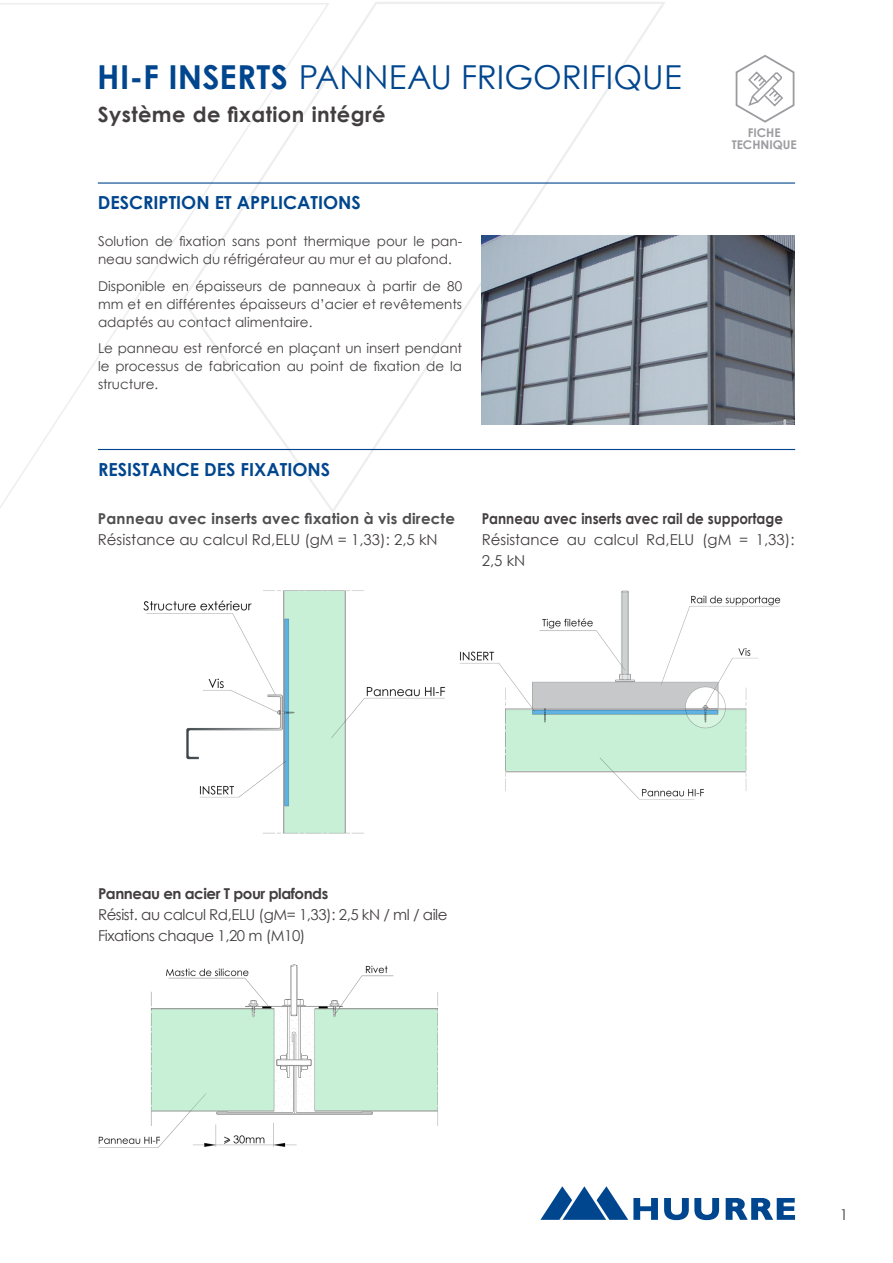
<style>
.page{position:relative;width:893px;height:1263px;background:#fff}
.page>*{position:absolute;margin:0;border:0;box-sizing:border-box;transform-origin:0 0}
.t1{font:33px "Century Gothic";color:#00468e}
.t2{font:700 21px "Century Gothic";letter-spacing:.02em;color:#433f40}
.t3{font:700 18px "Century Gothic";color:#00468e}
.t4{font:15px/21px "Century Gothic";color:#433f40}
.t5{font:15px/21px "Century Gothic";letter-spacing:-.03em;color:#433f40}
.t6{font:700 15px "Century Gothic";letter-spacing:.015em;color:#4f4e50}
.t7{font:700 15px "Century Gothic";color:#433f40;scale:.9 1}
.t8{font:700 15px "Century Gothic";letter-spacing:-.03em;color:#433f40}
.t9{font:13.5px/18px "Century Gothic";color:#433f40;text-align:justify}
.t10{font:700 12px/12px "Century Gothic";color:#9c9ba0;text-align:center}
.s1{font-weight:700}
</style>
<div class="page">
<svg style="left:0;top:3px;width:180px;height:505px"></svg>
<svg style="left:180px;top:2px;width:488px;height:511px"></svg>
<svg style="left:664px;top:1198px;width:55px;height:22px"></svg>
<svg style="left:540px;top:1186px;width:118px;height:34px"></svg>
<svg style="left:726px;top:1198px;width:69px;height:22px"></svg>
<svg style="left:735px;top:55px;width:60px;height:68px"></svg>
<hr style="left:98px;top:182px;width:697px;height:2px;background:#00468e">
<img style="left:482px;top:235px;width:312px;height:190px">
<hr style="left:98px;top:449px;width:697px;height:1px;background:#00468e">
<img style="left:143px;top:590px;width:303px;height:244px">
<img style="left:98px;top:964px;width:340px;height:184px">
<img style="left:460px;top:590px;width:321px;height:210px">
<h1 class="t1" style="left:97px;top:54px;width:586px"><span class="s1">HI-F INSERTS</span> PANNEAU FRIGORIFIQUE</h1>
<h2 class="t2" style="left:98px;top:98px;width:289px">Système de fixation intégré</h2>
<h3 class="t3" style="left:98px;top:189px;width:265px">DESCRIPTION ET APPLICATIONS</h3>
<p class="t9" style="left:98px;top:232px;width:366px">Solution de fixation sans pont thermique pour le pan&shy;neau sandwich du réfrigérateur au mur et au plafond.</p>
<p class="t9" style="left:98px;top:276px;width:366px">Disponible en épaisseurs de panneaux à partir de 80 mm et en différentes épaisseurs d’acier et revêtements adaptés au contact alimentaire.</p>
<p class="t9" style="left:98px;top:339px;width:366px">Le panneau est renforcé en plaçant un insert pendant le processus de fabrication au point de fixation de la structure.</p>
<p class="t10" style="left:732px;top:126px;width:67px">FICHE<br>TECHNIQUE</p>
<h3 class="t3" style="left:98px;top:455px;width:234px">RESISTANCE DES FIXATIONS</h3>
<p class="t6" style="left:98px;top:507px;width:359px">Panneau avec inserts avec fixation à vis directe</p>
<p class="t4" style="left:98px;top:529px;width:341px">Résistance au calcul Rd,ELU (gM = 1,33): 2,5 kN</p>
<p class="t7" style="left:482px;top:507px;width:336px">Panneau avec inserts avec rail de supportage</p>
<p class="t4" style="left:482px;top:528px;width:314px">Résistance au calcul Rd,ELU (gM = 1,33):<br>2,5 kN</p>
<p class="t8" style="left:98px;top:882px;width:232px">Panneau en acier T pour plafonds</p>
<p class="t5" style="left:98px;top:904px;width:351px">Résist. au calcul Rd,ELU (gM= 1,33): 2,5 kN / ml / aile<br>Fixations chaque 1,20 m (M10)</p>
<p class="t4" style="left:840px;top:1203px;width:10px">1</p>
</div>
